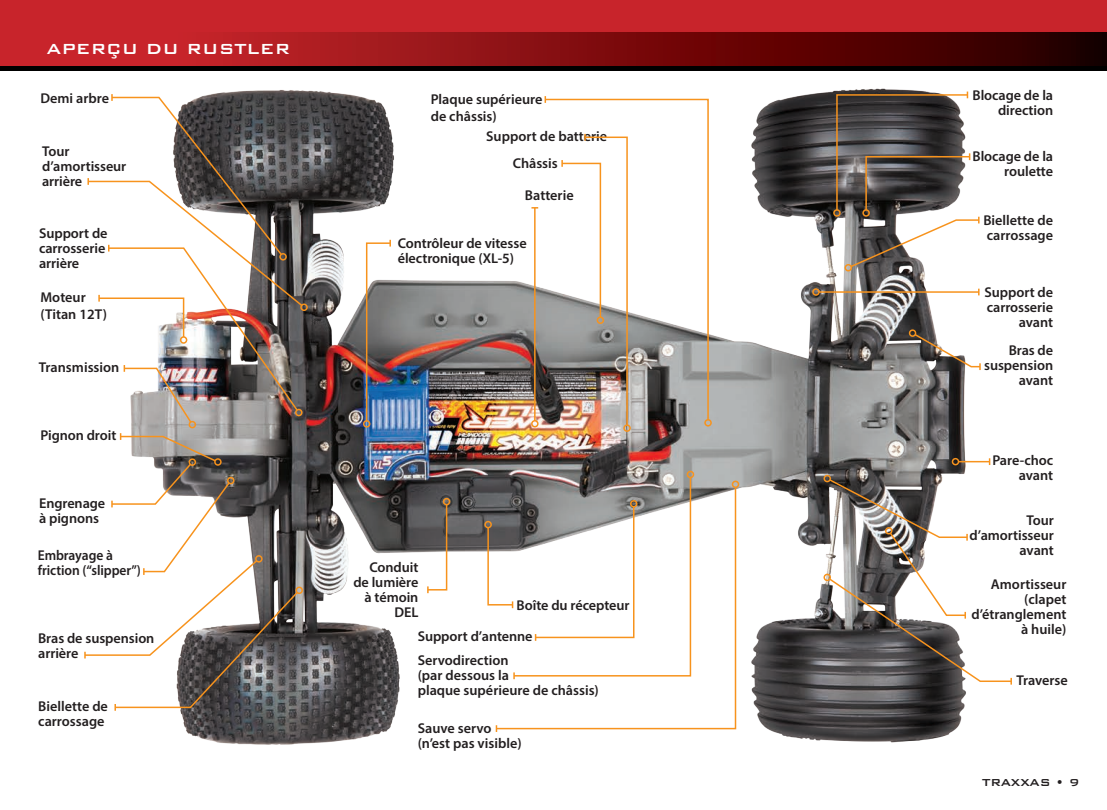
<style>
.page{position:relative;width:1107px;height:810px;background:#fff}
.page>*{position:absolute;margin:0;border:0;box-sizing:border-box;transform-origin:0 0}
.t1{font:500 19.5px "Bank Gothic BT";color:#fff}
.t2{font:600 14.25px/15px "Myriad Pro";letter-spacing:-.005em;color:#231f20}
.t3{font:600 14.25px/15px "Myriad Pro";letter-spacing:-.005em;color:#231f20;scale:.95 1}
.t4{font:500 13.5px "Bank Gothic BT";letter-spacing:-.02em;color:#231f20}
</style>
<div class="page">
<img style="left:0;top:70px;width:1107px;height:675px">
<img style="left:0;top:130px;width:6px;height:615px">
<div style="left:0;top:0;width:1107px;height:70px;background:#000"></div>
<div style="left:0;top:0;width:1107px;height:51px;background:#c8242b"></div>
<svg style="left:0;top:32px;width:1107px;height:34px;background:#831013"></svg>
<div style="left:300px;top:304px;width:8px;height:7px;border:2px solid #f7931d;border-radius:50%"></div>
<img style="left:87px;top:94px;width:217px;height:330px">
<div style="left:189px;top:421px;width:7px;height:7px;border:2px solid #f7931d;border-radius:50%"></div>
<svg style="left:426px;top:503px;width:22px;height:90px"></svg>
<div style="left:443px;top:498px;width:7px;height:7px;border:2px solid #f7931d;border-radius:50%"></div>
<hr style="left:534px;top:208px;width:2px;height:213px;background:#f7931d">
<svg style="left:531px;top:207px;width:7px;height:2px"></svg>
<div style="left:531px;top:420px;width:8px;height:8px;border:2px solid #f7931d;border-radius:50%"></div>
<svg style="left:83px;top:433px;width:216px;height:278px"></svg>
<div style="left:295px;top:587px;width:8px;height:7px;border:2px solid #f7931d;border-radius:50%"></div>
<svg style="left:487px;top:526px;width:8px;height:82px"></svg>
<div style="left:484px;top:521px;width:8px;height:7px;border:2px solid #f7931d;border-radius:50%"></div>
<div style="left:623px;top:424px;width:8px;height:8px;border:2px solid #f7931d;border-radius:50%"></div>
<svg style="left:544px;top:98px;width:166px;height:323px"></svg>
<div style="left:704px;top:419px;width:8px;height:8px;border:2px solid #f7931d;border-radius:50%"></div>
<div style="left:833px;top:209px;width:8px;height:8px;border:2px solid #f7931d;border-radius:50%"></div>
<img style="left:365px;top:240px;width:27px;height:182px">
<div style="left:363px;top:420px;width:7px;height:8px;border:2px solid #f7931d;border-radius:50%"></div>
<svg style="left:513px;top:476px;width:179px;height:10px;background:#7e7775"></svg>
<div style="left:687px;top:471px;width:7px;height:7px;border:2px solid #f7931d;border-radius:50%"></div>
<svg style="left:495px;top:486px;width:242px;height:244px"></svg>
<div style="left:732px;top:481px;width:7px;height:7px;border:2px solid #f7931d;border-radius:50%"></div>
<svg style="left:835px;top:92px;width:136px;height:119px;background:#575352"></svg>
<div style="left:862px;top:209px;width:8px;height:8px;border:2px solid #f7931d;border-radius:50%"></div>
<svg style="left:849px;top:217px;width:131px;height:52px"></svg>
<div style="left:845px;top:264px;width:7px;height:8px;border:2px solid #f7931d;border-radius:50%"></div>
<svg style="left:913px;top:333px;width:69px;height:37px"></svg>
<div style="left:909px;top:329px;width:7px;height:8px;border:2px solid #f7931d;border-radius:50%"></div>
<div style="left:824px;top:475px;width:7px;height:7px;border:2px solid #f7931d;border-radius:50%"></div>
<hr style="left:819px;top:291px;width:160px;height:2px;background:#f7931d">
<div style="left:812px;top:288px;width:8px;height:8px;border:2px solid #f7931d;border-radius:50%"></div>
<hr style="left:959px;top:461px;width:31px;height:1px;background:#f7931d">
<div style="left:952px;top:458px;width:7px;height:7px;border:2px solid #f7931d;border-radius:50%"></div>
<svg style="left:828px;top:478px;width:185px;height:207px"></svg>
<div style="left:824px;top:574px;width:7px;height:7px;border:2px solid #f7931d;border-radius:50%"></div>
<p class="t1" style="left:46px;top:38px;width:245px">APERÇU DU RUSTLER</p>
<p class="t2" style="left:40px;top:90px;width:70px">Demi arbre</p>
<p class="t2" style="left:42px;top:143px;width:86px">Tour d’amortisseur arrière</p>
<p class="t2" style="left:39px;top:225px;width:70px">Support de carrosserie arrière</p>
<p class="t2" style="left:40px;top:290px;width:47px">Moteur</p>
<p class="t2" style="left:40px;top:307px;width:68px">(Titan 12T)</p>
<p class="t2" style="left:39px;top:360px;width:82px">Transmission</p>
<p class="t2" style="left:40px;top:428px;width:77px">Pignon droit</p>
<p class="t2" style="left:39px;top:495px;width:68px">Engrenage à pignons</p>
<p class="t3" style="left:38px;top:548px;width:110px">Embrayage à friction (“slipper”)</p>
<p class="t2" style="left:38px;top:630px;width:118px">Bras de suspension arrière</p>
<p class="t2" style="left:38px;top:698px;width:71px">Biellette de carrossage</p>
<p class="t2" style="left:431px;top:90px;width:113px;line-height:17.1px">Plaque supérieure de châssis)</p>
<p class="t2" style="left:486px;top:128px;width:122px">Support de batterie</p>
<p class="t2" style="left:513px;top:155px;width:46px">Châssis</p>
<p class="t2" style="left:525px;top:188px;width:50px">Batterie</p>
<p class="t2" style="left:398px;top:236px;width:130px">Contrôleur de vitesse électronique (XL-5)</p>
<p class="t2" style="left:353px;top:559px;width:67px;text-align:right">Conduit de lumière à témoin<br>DEL</p>
<p class="t2" style="left:517px;top:597px;width:115px">Boîte du récepteur</p>
<p class="t2" style="left:418px;top:628px;width:116px">Support d’antenne</p>
<p class="t2" style="left:418px;top:652px;width:183px">Servodirection<br>(par dessous la<br>plaque supérieure de châssis)</p>
<p class="t2" style="left:418px;top:721px;width:75px">Sauve servo</p>
<p class="t2" style="left:418px;top:736px;width:105px">(n’est pas visible)</p>
<p class="t2" style="left:973px;top:87px;width:82px;text-align:right">Blocage de la direction</p>
<p class="t2" style="left:973px;top:149px;width:82px;text-align:right">Blocage de la roulette</p>
<p class="t2" style="left:983px;top:212px;width:71px">Biellette de carrossage</p>
<p class="t2" style="left:985px;top:284px;width:70px;text-align:right">Support de carrosserie avant</p>
<p class="t2" style="left:984px;top:343px;width:70px;text-align:right">Bras de suspension avant</p>
<p class="t2" style="left:992px;top:453px;width:62px;text-align:right">Pare-choc avant</p>
<p class="t2" style="left:970px;top:513px;width:86px;text-align:right">Tour d’amortisseur avant</p>
<p class="t2" style="left:972px;top:576px;width:96px;text-align:right">Amortisseur (clapet d’étranglement à huile)</p>
<p class="t2" style="left:1016px;top:673px;width:53px">Traverse</p>
<p class="t4" style="left:982px;top:775px;width:99px">TRAXXAS • 9</p>
</div>
